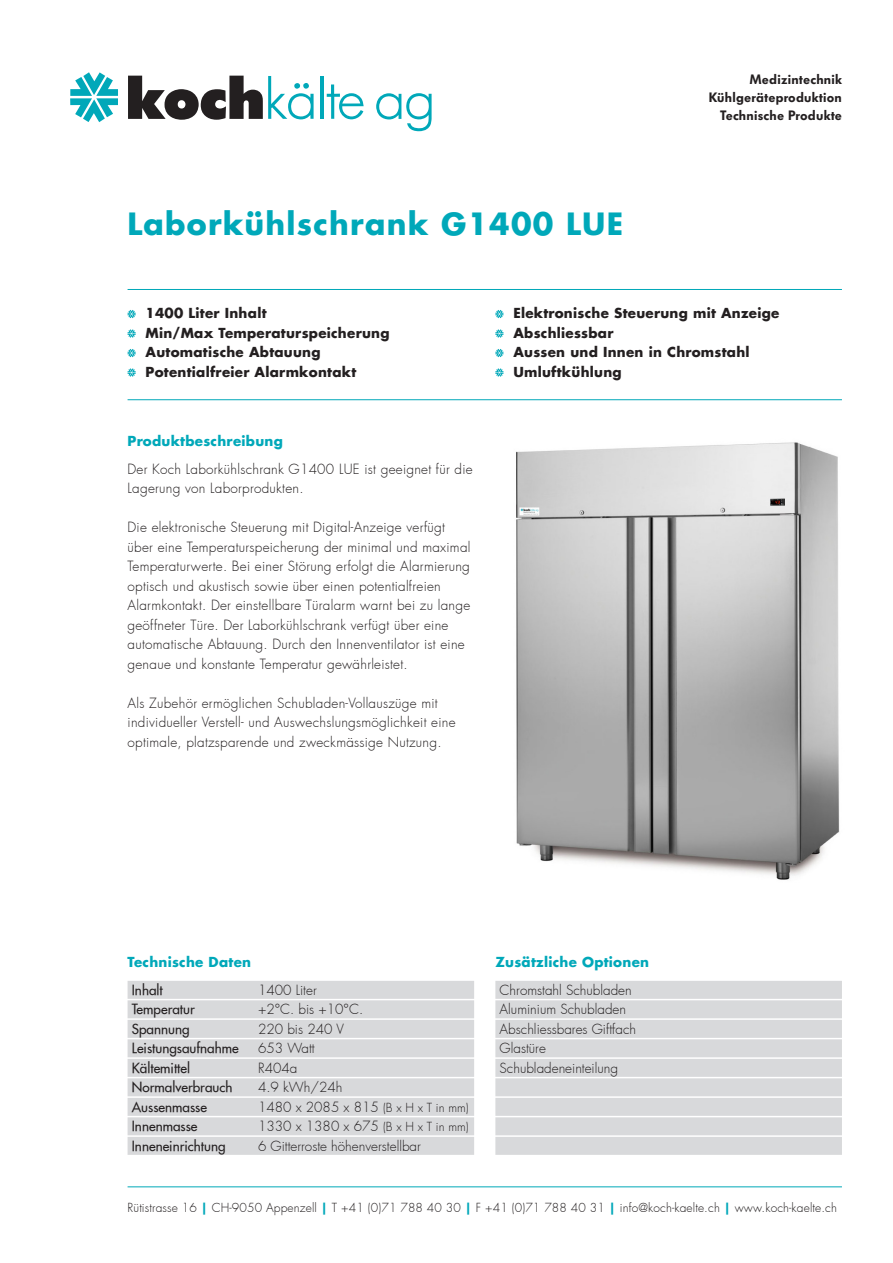
<style>
.page{position:relative;width:893px;height:1263px;background:#fff}
.page>*{position:absolute;margin:0;border:0;box-sizing:border-box;transform-origin:0 0}
.t1{font:700 30px "Futura";letter-spacing:.04em;color:#00a8b9}
.t2{font:300 13.5px/19.5px "Futura";letter-spacing:.02em;color:#231f20}
.t3{font:300 13.5px/19.5px "Futura";color:#231f20}
.Aufzählung{font:700 13.5px "Futura";letter-spacing:.02em;color:#231f20}
.t4{font:500 13.5px "Futura";color:#231f20}
.t5{font:700 13.5px "Futura";letter-spacing:.02em;color:#00a8b9}
.t6{font:600 13.5px/18px "Futura BQ";letter-spacing:.02em;color:#231f20;text-align:right}
.t7{font:300 12px "Futura";letter-spacing:.01em;color:#231f20}
.s1{font-size:12px}
.s2{font-weight:700;color:#00a8b9}
</style>
<div class="page">
<img style="left:516px;top:442px;width:324px;height:438px">
<svg style="left:128px;top:310px;width:8px;height:8px"></svg>
<svg style="left:128px;top:329px;width:8px;height:9px"></svg>
<svg style="left:128px;top:349px;width:8px;height:8px"></svg>
<svg style="left:128px;top:368px;width:8px;height:9px"></svg>
<svg style="left:495px;top:310px;width:8px;height:8px"></svg>
<svg style="left:495px;top:329px;width:8px;height:9px"></svg>
<svg style="left:495px;top:349px;width:8px;height:8px"></svg>
<svg style="left:495px;top:368px;width:8px;height:9px"></svg>
<svg style="left:70px;top:72px;width:48px;height:50px"></svg>
<svg style="left:128px;top:76px;width:186px;height:44px"></svg>
<hr style="left:320px;top:76px;width:3px;height:43px;background:#00a8b9">
<svg style="left:327px;top:84px;width:37px;height:35px"></svg>
<svg style="left:376px;top:93px;width:56px;height:38px"></svg>
<hr style="left:128px;top:289px;width:714px;height:1px;background:#00a8b9">
<hr style="left:128px;top:399px;width:714px;height:1px;background:#00a8b9">
<hr style="left:128px;top:1186px;width:714px;height:1px;background:#00a8b9">
<div style="left:495px;top:981px;width:347px;height:18px;background:#d8d9db"></div>
<div style="left:495px;top:1000px;width:347px;height:18px;background:#d8d9db"></div>
<div style="left:495px;top:1020px;width:347px;height:18px;background:#d8d9db"></div>
<div style="left:495px;top:1039px;width:347px;height:18px;background:#d8d9db"></div>
<div style="left:495px;top:1059px;width:347px;height:18px;background:#d8d9db"></div>
<div style="left:495px;top:1078px;width:347px;height:18px;background:#d8d9db"></div>
<div style="left:495px;top:1098px;width:347px;height:18px;background:#d8d9db"></div>
<div style="left:495px;top:1117px;width:347px;height:18px;background:#d8d9db"></div>
<div style="left:495px;top:1137px;width:347px;height:18px;background:#d8d9db"></div>
<div style="left:128px;top:981px;width:346px;height:18px;background:#d8d9db"></div>
<div style="left:128px;top:1000px;width:346px;height:18px;background:#d8d9db"></div>
<div style="left:128px;top:1020px;width:346px;height:18px;background:#d8d9db"></div>
<div style="left:128px;top:1039px;width:346px;height:18px;background:#d8d9db"></div>
<div style="left:128px;top:1059px;width:346px;height:18px;background:#d8d9db"></div>
<div style="left:128px;top:1078px;width:346px;height:18px;background:#d8d9db"></div>
<div style="left:128px;top:1098px;width:346px;height:18px;background:#d8d9db"></div>
<div style="left:128px;top:1117px;width:346px;height:18px;background:#d8d9db"></div>
<div style="left:128px;top:1137px;width:346px;height:18px;background:#d8d9db"></div>
<h1 class="t1" style="left:128px;top:204px;width:497px">Laborkühlschrank G1400 LUE</h1>
<p class="t6" style="left:709px;top:71px;width:135px">Medizintechnik<br>Kühlgeräteproduktion<br>Technische Produkte</p>
<p class="Aufzählung" style="left:146px;top:304px;width:122px">1400 Liter Inhalt</p>
<p class="Aufzählung" style="left:146px;top:324px;width:245px">Min/Max Temperaturspeicherung</p>
<p class="Aufzählung" style="left:146px;top:343px;width:177px">Automatische Abtauung</p>
<p class="Aufzählung" style="left:146px;top:363px;width:212px">Potentialfreier Alarmkontakt</p>
<p class="t5" style="left:128px;top:432px;width:157px">Produktbeschreibung</p>
<p class="t2" style="left:128px;top:460px;width:347px">Der Koch Laborkühlschrank G1400 LUE ist geeignet für die<br>Lagerung von Laborprodukten.</p>
<p class="t2" style="left:128px;top:518px;width:344px">Die elektronische Steuerung mit Digital-Anzeige verfügt über eine Temperaturspeicherung der minimal und maximal Temperaturwerte. Bei einer Störung erfolgt die Alarmierung optisch und akustisch sowie über einen potentialfreien Alarmkontakt. Der einstellbare Türalarm warnt bei zu lange geöffneter Türe. Der Laborkühlschrank verfügt über eine automatische Abtauung. Durch den Innenventilator ist eine genaue und konstante Temperatur gewährleistet.</p>
<p class="t2" style="left:128px;top:694px;width:330px">Als Zubehör ermöglichen Schubladen-Vollauszüge mit individueller Verstell- und Auswechslungsmöglichkeit eine optimale, platzsparende und zweckmässige Nutzung.</p>
<p class="Aufzählung" style="left:513px;top:304px;width:267px">Elektronische Steuerung mit Anzeige</p>
<p class="Aufzählung" style="left:513px;top:324px;width:102px">Abschliessbar</p>
<p class="Aufzählung" style="left:513px;top:343px;width:238px">Aussen und Innen in Chromstahl</p>
<p class="Aufzählung" style="left:513px;top:363px;width:110px">Umluftkühlung</p>
<p class="t5" style="left:128px;top:953px;width:125px">Technische Daten</p>
<p class="t4" style="left:132px;top:981px;width:32px">Inhalt</p>
<p class="t3" style="left:258px;top:980px;width:60px">1400 Liter</p>
<p class="t4" style="left:132px;top:1001px;width:64px">Temperatur</p>
<p class="t2" style="left:258px;top:1000px;width:107px">+2°C. bis +10°C.</p>
<p class="t4" style="left:132px;top:1020px;width:59px">Spannung</p>
<p class="t3" style="left:258px;top:1019px;width:88px">220 bis 240 V</p>
<p class="t4" style="left:132px;top:1040px;width:108px">Leistungsaufnahme</p>
<p class="t2" style="left:258px;top:1039px;width:58px">653 Watt</p>
<p class="t4" style="left:132px;top:1059px;width:60px">Kältemittel</p>
<p class="t2" style="left:258px;top:1058px;width:41px">R404a</p>
<p class="t4" style="left:132px;top:1079px;width:102px">Normalverbrauch</p>
<p class="t2" style="left:258px;top:1078px;width:86px">4.9 kWh/24h</p>
<p class="t4" style="left:132px;top:1098px;width:77px">Aussenmasse</p>
<p class="t3" style="left:258px;top:1097px;width:212px">1480 x 2085 x 815 <span class="s1">(B x H x T in mm)</span></p>
<p class="t4" style="left:132px;top:1118px;width:67px">Innenmasse</p>
<p class="t3" style="left:258px;top:1117px;width:212px">1330 x 1380 x 675 <span class="s1">(B x H x T in mm)</span></p>
<p class="t4" style="left:132px;top:1137px;width:95px">Inneneinrichtung</p>
<p class="t3" style="left:258px;top:1136px;width:164px">6 Gitterroste höhenverstellbar</p>
<p class="t5" style="left:495px;top:953px;width:155px">Zusätzliche Optionen</p>
<p class="t3" style="left:500px;top:980px;width:138px">Chromstahl Schubladen<br>Aluminium Schubladen<br>Abschliessbares Giftfach<br>Glastüre<br>Schubladeneinteilung</p>
<p class="t7" style="left:128px;top:1200px;width:711px">Rütistrasse 16 <span class="s2">|</span> CH-9050 Appenzell <span class="s2">|</span> T +41 (0)71 788 40 30 <span class="s2">|</span> F +41 (0)71 788 40 31 <span class="s2">|</span> info@koch-kaelte.ch <span class="s2">|</span> www.koch-kaelte.ch</p>
</div>
